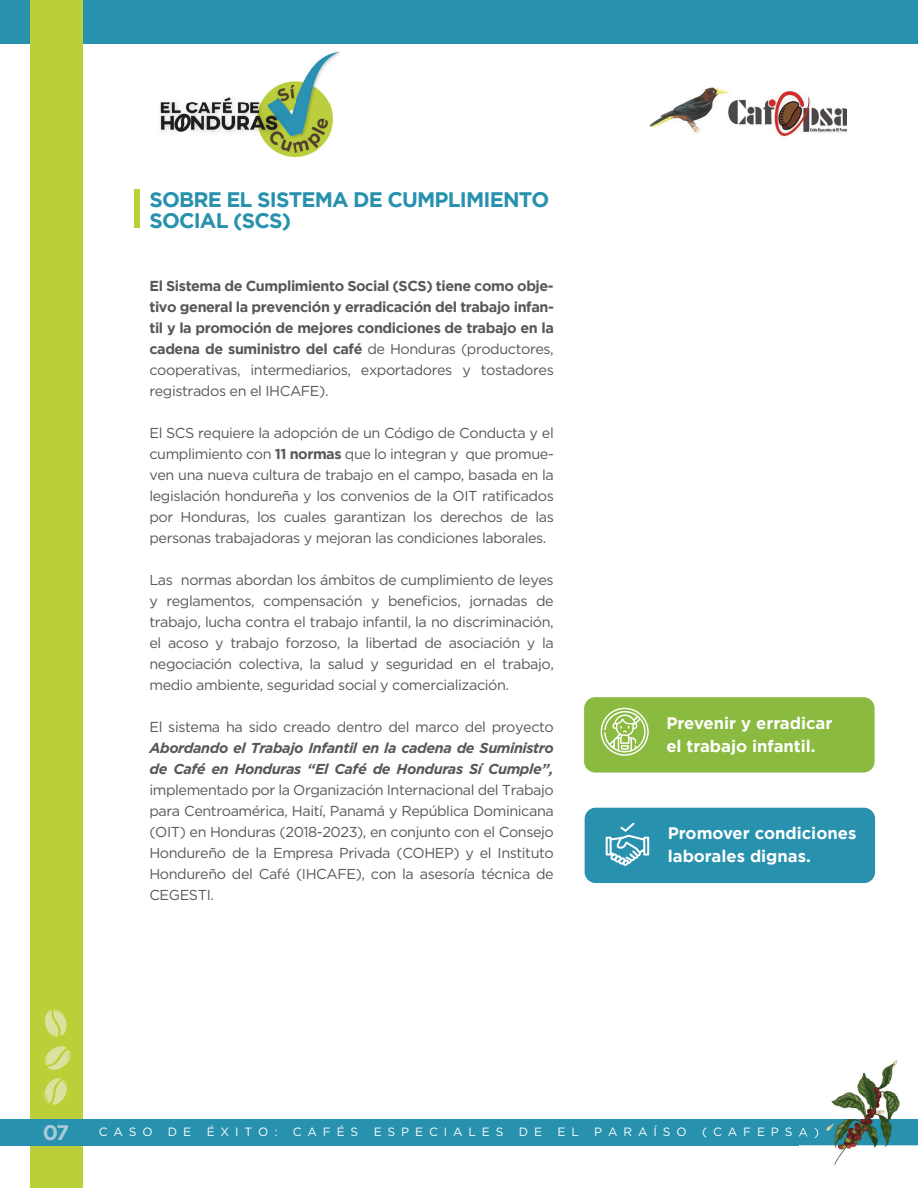
<style>
.page{position:relative;width:918px;height:1188px;background:#fff}
.page>*{position:absolute;margin:0;border:0;box-sizing:border-box;transform-origin:0 0}
.t1{font:700 21px/21px "Gotham";letter-spacing:-.04em;color:#2791ae}
.t2{font:700 21px "Gotham";color:#abc9d9}
.t3{font:700 16.65px/22.6px "Gotham";color:#fff}
.t4{font:14.4px/21px "Gotham";letter-spacing:-.03em;color:#57585a;text-align:justify}
.t5{font:700 14.4px/21px "Gotham";letter-spacing:-.03em;color:#57585a;text-align:justify}
.t6{font:italic 700 14.4px/21px "Gotham";letter-spacing:-.03em;color:#57585a}
.t7{font:12px "Gotham";letter-spacing:.49em;color:#fff}
.s1{font-weight:400}
.s2{font-weight:700}
</style>
<div class="page">
<div style="left:0;top:0;width:917px;height:43px;background:#2791ae"></div>
<div style="left:30px;top:0;width:53px;height:1188px;background:#bbcf38"></div>
<div style="left:0;top:1119px;width:918px;height:26px;background:#2791ae"></div>
<div style="left:134px;top:189px;width:6px;height:39px;background:#bbcf38"></div>
<div style="left:584px;top:697px;width:291px;height:76px;background:#8aba3f;border-radius:11px"></div>
<svg style="left:600px;top:707px;width:49px;height:49px"></svg>
<div style="left:585px;top:808px;width:290px;height:75px;background:#2791ae;border-radius:11px"></div>
<svg style="left:606px;top:823px;width:43px;height:43px"></svg>
<img style="left:800px;top:1060px;width:118px;height:105px">
<img style="left:800px;top:1126px;width:25px;height:12px">
<svg style="left:44px;top:1078px;width:23px;height:27px"></svg>
<svg style="left:45px;top:1009px;width:22px;height:28px"></svg>
<svg style="left:45px;top:1046px;width:26px;height:24px"></svg>
<img style="left:160px;top:51px;width:180px;height:105px">
<img style="left:649px;top:87px;width:197px;height:50px">
<h1 class="t1" style="left:149px;top:188px;width:401px">SOBRE EL SISTEMA DE CUMPLIMIENTO<br>SOCIAL (SCS)</h1>
<p class="t5" style="left:149px;top:275px;width:406px">El Sistema de Cumplimiento Social (SCS) tiene como obje&shy;tivo general la prevención y erradicación del trabajo infan&shy;til y la promoción de mejores condiciones de trabajo en la cadena de suministro del café <span class="s1">de Honduras (productores, cooperativas, intermediarios, exportadores y tostadores registrados en el IHCAFE).</span></p>
<p class="t4" style="left:149px;top:422px;width:406px">El SCS requiere la adopción de un Código de Conducta y el cumplimiento con <span class="s2">11 normas</span> que lo integran y que promue&shy;ven una nueva cultura de trabajo en el campo, basada en la legislación hondureña y los convenios de la OIT ratificados por Honduras, los cuales garantizan los derechos de las personas trabajadoras y mejoran las condiciones laborales.</p>
<p class="t4" style="left:149px;top:569px;width:406px">Las normas abordan los ámbitos de cumplimiento de leyes y reglamentos, compensación y beneficios, jornadas de trabajo, lucha contra el trabajo infantil, la no discriminación, el acoso y trabajo forzoso, la libertad de asociación y la negociación colectiva, la salud y seguridad en el trabajo, medio ambiente, seguridad social y comercialización.</p>
<p class="t4" style="left:149px;top:716px;width:406px">El sistema ha sido creado dentro del marco del proyecto</p>
<p class="t6" style="left:149px;top:737px;width:406px">Abordando el Trabajo Infantil en la cadena de Suministro de Café en Honduras “El Café de Honduras Sí Cumple”,</p>
<p class="t4" style="left:149px;top:779px;width:406px">implementado por la Organización Internacional del Trabajo para Centroamérica, Haití, Panamá y República Dominicana (OIT) en Honduras (2018-2023), en conjunto con el Consejo Hondureño de la Empresa Privada (COHEP) y el Instituto Hondureño del Café (IHCAFE), con la asesoría técnica de CEGESTI.</p>
<p class="t3" style="left:666px;top:711px;width:168px">Prevenir y erradicar el trabajo infantil.</p>
<p class="t3" style="left:668px;top:821px;width:190px">Promover condiciones laborales dignas.</p>
<h1 class="t2" style="left:43px;top:1120px;width:28px">07</h1>
<p class="t7" style="left:99px;top:1125px;width:55px">CASO</p>
<p class="t7" style="left:168px;top:1125px;width:25px">D E</p>
<p class="t7" style="left:207px;top:1125px;width:72px">ÉXITO:</p>
<p class="t7" style="left:293px;top:1125px;width:67px">CAFÉS</p>
<p class="t7" style="left:374px;top:1125px;width:131px">ESPECIALES</p>
<p class="t7" style="left:519px;top:1125px;width:25px">D E</p>
<p class="t7" style="left:558px;top:1125px;width:23px">E L</p>
<p class="t7" style="left:594px;top:1125px;width:94px">PARAÍSO</p>
<p class="t7" style="left:702px;top:1125px;width:118px">(CAFEPSA)</p>
</div>
